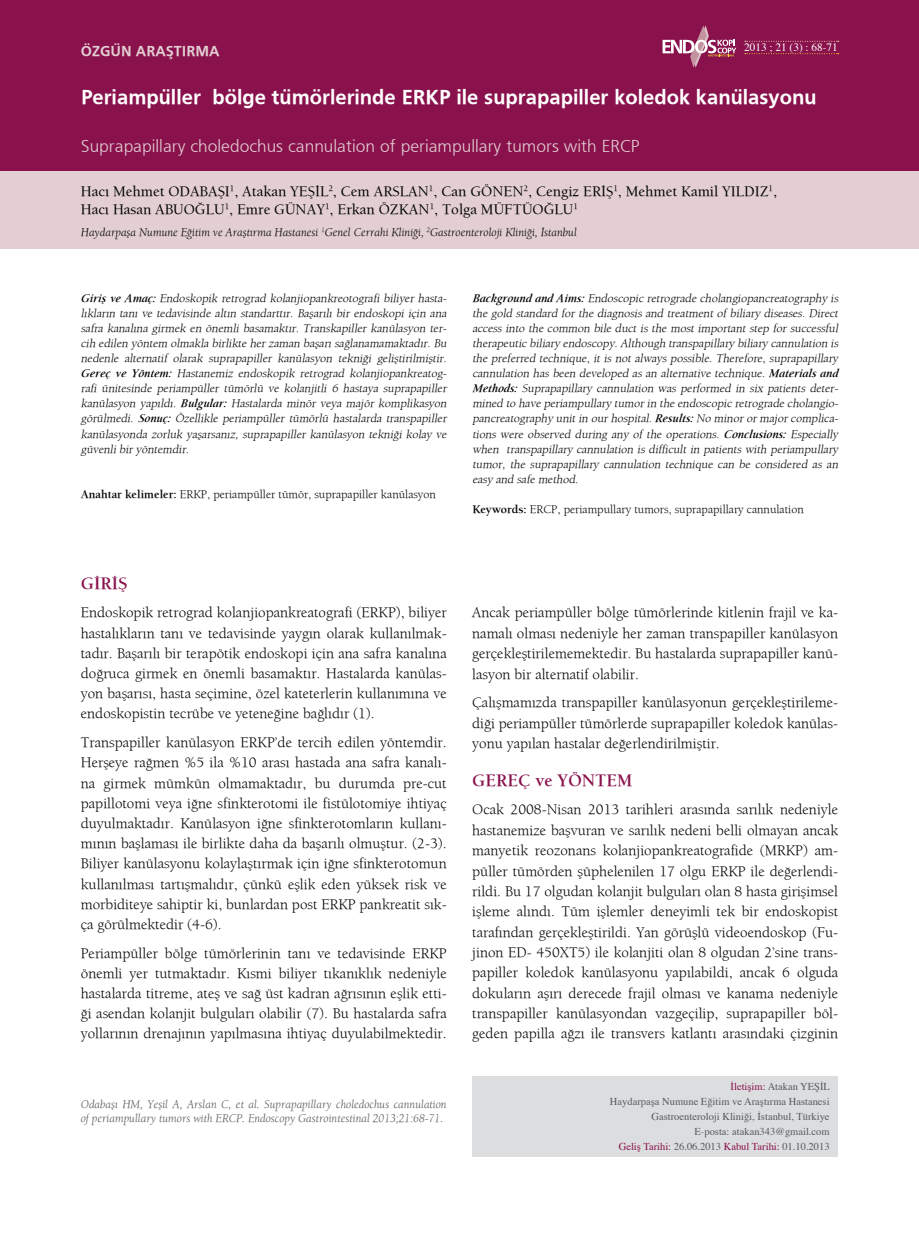
<style>
.page{position:relative;width:919px;height:1238px;background:#fff}
.page>*{position:absolute;margin:0;border:0;box-sizing:border-box;transform-origin:0 0}
.t1{font:700 21px "Fruga Sans";color:#fff}
.t2{font:300 18px "Fruga Sans";color:#e3cfd3}
.t3{font:700 18px "Berkeley";color:#89114c}
.t4{font:15px/20.2px "Berkeley";color:#000;text-align:justify}
.t5{font:500 15px/18px "Berkeley";color:#000}
.t6{font:700 15px "Fruga Sans";color:#e3cfd3}
.t7{font:italic 12px/15px "Berkeley";color:#000;text-align:justify}
.t8{font:italic 300 12px/14.4px "Berkeley";color:#58595b}
.t9{font:12px "Berkeley";color:#000}
.t10{font:italic 300 12px "Berkeley";color:#000}
.t11{font:11.25px "Times";color:#fff}
.t12{font:10.5px/15px "Times";color:#58595b;text-align:right}
.s1{font-weight:700}
.s2{color:#89114c}
</style>
<div class="page">
<svg style="left:918px;top:44px;width:1px;height:27px"></svg>
<div style="left:0;top:169px;width:918px;height:79px;background:#e3cfd3"></div>
<div style="left:0;top:0;width:918px;height:171px;background:#89114c"></div>
<svg style="left:662px;top:25px;width:74px;height:43px"></svg>
<svg style="left:744px;top:41px;width:94px;height:1px"></svg>
<svg style="left:744px;top:53px;width:94px;height:1px"></svg>
<div style="left:472px;top:1076px;width:366px;height:81px;background:#dcddde"></div>
<p class="t6" style="left:81px;top:42px;width:140px">ÖZGÜN ARAŞTIRMA</p>
<p class="t11" style="left:744px;top:40px;width:95px">2013 ; 21 (3) : 68-71</p>
<h1 class="t1" style="left:81px;top:85px;width:737px">Periampüller bölge tümörlerinde ERKP ile suprapapiller koledok kanülasyonu</h1>
<p class="t2" style="left:81px;top:136px;width:560px">Suprapapillary choledochus cannulation of periampullary tumors with ERCP</p>
<p class="t5" style="left:81px;top:182px;width:697px">Hacı Mehmet ODABAŞI<sup>1</sup>, Atakan YEŞİL<sup>2</sup>, Cem ARSLAN<sup>1</sup>, Can GÖNEN<sup>2</sup>, Cengiz ERİŞ<sup>1</sup>, Mehmet Kamil YILDIZ<sup>1</sup>,<br>Hacı Hasan ABUOĞLU<sup>1</sup>, Emre GÜNAY<sup>1</sup>, Erkan ÖZKAN<sup>1</sup>, Tolga MÜFTÜOĞLU<sup>1</sup></p>
<p class="t10" style="left:81px;top:224px;width:497px">Haydarpaşa Numune Eğitim ve Araştırma Hastanesi <sup>1</sup>Genel Cerrahi Kliniği, <sup>2</sup>Gastroenteroloji Kliniği, İstanbul</p>
<p class="t7" style="left:81px;top:291px;width:370px"><span class="s1">Giriş ve Amaç:</span> Endoskopik retrograd kolanj iopankreotografi biliyer hasta&shy;lıkların tanı ve tedavisinde altın standarttır. Başarılı bir endoskopi için ana safra kanalına girmek en önemli basamaktır. Transkapiller kanülasyon ter&shy;cih edilen yöntem olmakla birlikte herzaman başarısağlanamamaktadır.Bu nedenle alternatif olarak suprapapiller kanülasyon tekniği geliştirilmiştir.<br><span class="s1">Gereç ve Yöntem:</span> Hastanemiz endoskopik retrograd kolanj iopankreatog&shy;rafi ünitesinde periampüller tümörlü ve kolanj itli 6 hastaya suprapapiller kanülasyon yapıldı. <span class="s1">Bulgular:</span> Hastalarda minör veya maj ör komplikasyon görülmedi. <span class="s1">Sonuç:</span> Özellikle periampüller tümörlü hastalarda transpapiller kanülasyonda zorluk yaşarsanız, suprapapiller kanülasyon tekniği kolay ve güvenlibiryöntemdir.</p>
<p class="t9" style="left:81px;top:486px;width:356px"><span class="s1">Anahtar kelimeler:</span> ERKP, periampüller tümör, suprapapiller kanülasyon</p>
<p class="t7" style="left:472px;top:291px;width:370px;text-align:left"><span class="s1">Background and Aims:</span> Endoscopic retrograde cholangiopancreatography is the gold standard for the diagnosis and treatment of biliary diseases. Direct access into the common bile duct is the most important step for successful therapeutic biliary endoscopy .Although transpapillary biliary cannulation is the preferred technique, it is not always possible. Therefore, suprapapillary cannulation has been developed as an alternative technique. <span class="s1">Materials and Methods:</span> Suprapapillary cannulation was performed in six patients deter&shy;mined to have periampullary tumorin the endoscopic retrograde cholangio&shy;pancreatography unitin ourhospital.<span class="s1">Results:</span>No minorormaj orcomplica&shy;tions were observed during any of the operations. <span class="s1">Conclusions:</span> Especially when transpapillary cannulation is difficult in patients with periampullary tumor, the suprapapillary cannulation technique can be considered as an easy and safe method.</p>
<p class="t9" style="left:472px;top:501px;width:333px"><span class="s1">Keywords:</span> ERCP, periampullary tumors, suprapapillary cannulation</p>
<p class="t3" style="left:81px;top:572px;width:49px">GİRİŞ</p>
<p class="t4" style="left:81px;top:602px;width:367px">Endoskopik retrograd kolanjiopankreatografi (ERKP), biliyer hastalıkların tanı ve tedavisinde yaygın olarak kullanılmak&shy;tadır. Başarılı bir terapötik endoskopi için ana safra kanalına doğruca girmek en önemli basamaktır. Hastalarda kanülas&shy;yon başarısı, hasta seçimine, özel kateterlerin kullanımına ve endoskopistin tecrübe ve yeteneğine bağlıdır (1).</p>
<p class="t4" style="left:81px;top:732px;width:367px">Transpapiller kanülasyon ERKP’de tercih edilen yöntemdir.<br>Herşeye rağmen %5 ila %10 arası hastada ana safra kanalı&shy;na girmek mümkün olmamaktadır, bu durumda pre-cut papillotomi veya iğne sfinkterotomi ile fistülotomiye ihtiyaç duyulmaktadır. Kanülasyon iğne sfinkterotomların kullanı&shy;mının başlaması ile birlikte daha da başarılı olmuştur. (2-3).<br>Biliyer kanülasyonu kolaylaştırmak için iğne sfinkterotomun kullanılması tartışmalıdır, çünkü eşlik eden yüksek risk ve morbiditeye sahiptir ki, bunlardan post ERKP pankreatit sık&shy;ça görülmektedir (4-6).</p>
<p class="t4" style="left:81px;top:942px;width:367px">Periampüller bölge tümörlerinin tanı ve tedavisinde ERKP önemli yer tutmaktadır. Kısmi biliyer tıkanıklık nedeniyle hastalarda titreme, ateş ve sağ üst kadran ağrısının eşlik etti&shy;ği asendan kolanjit bulguları olabilir (7). Bu hastalarda safra yollarının drenajının yapılmasına ihtiyaç duyulabilmektedir.</p>
<p class="t8" style="left:81px;top:1096px;width:367px">Odabaşı HM, Yeşil A, Arslan C, et al. Suprapapillary choledochus cannulation of periampullary tumors with ERCP. Endoscopy Gastrointestinal 2013;21:68-71.</p>
<p class="t4" style="left:472px;top:602px;width:367px">Ancak periampüller bölge tümörlerinde kitlenin frajil ve ka&shy;namalı olması nedeniyle her zaman transpapiller kanülasyon gerçekleştirilememektedir. Bu hastalarda suprapapiller kanü&shy;lasyon bir alternatif olabilir.</p>
<p class="t4" style="left:472px;top:692px;width:367px">Çalışmamızda transpapiller kanülasyonun gerçekleştirileme&shy;diği periampüller tümörlerde suprapapiller koledok kanülas&shy;yonu yapılan hastalar değerlendirilmiştir.</p>
<p class="t3" style="left:472px;top:769px;width:162px">GEREÇ ve YÖNTEM</p>
<p class="t4" style="left:472px;top:799px;width:367px">Ocak 2008-Nisan 2013 tarihleri arasında sarılık nedeniyle hastanemize başvuran ve sarılık nedeni belli olmayan ancak manyetik reozonans kolanjiopankreatografide (MRKP) am&shy;püller tümörden şüphelenilen 17 olgu ERKP ile değerlendi&shy;rildi. Bu 17 olgudan kolanjit bulguları olan 8 hasta girişimsel işleme alındı. Tüm işlemler deneyimli tek bir endoskopist tarafından gerçekleştirildi. Yan görüşlü videoendoskop (Fu&shy;jinon ED- 450XT5) ile kolanjiti olan 8 olgudan 2’sine trans&shy;papiller koledok kanülasyonu yapılabildi, ancak 6 olguda dokuların aşırı derecede frajil olması ve kanama nedeniyle transpapiller kanülasyondan vazgeçilip, suprapapiller böl&shy;geden papilla ağzı ile transvers katlantı arasındaki çizginin</p>
<p class="t12" style="left:610px;top:1079px;width:221px"><span class="s2">İletişim:</span> Atakan YEŞİL<br>Haydarpaşa Numune Eğitim ve Araştırma Hastanesi Gastroenteroloji Kliniği, İstanbul, Türkiye<br>E-posta: atakan343@gmail.com<br><span class="s2">Geliş Tarihi:</span> 26.06.2013 <span class="s2">Kabul Tarihi:</span> 01.10.2013</p>
</div>
